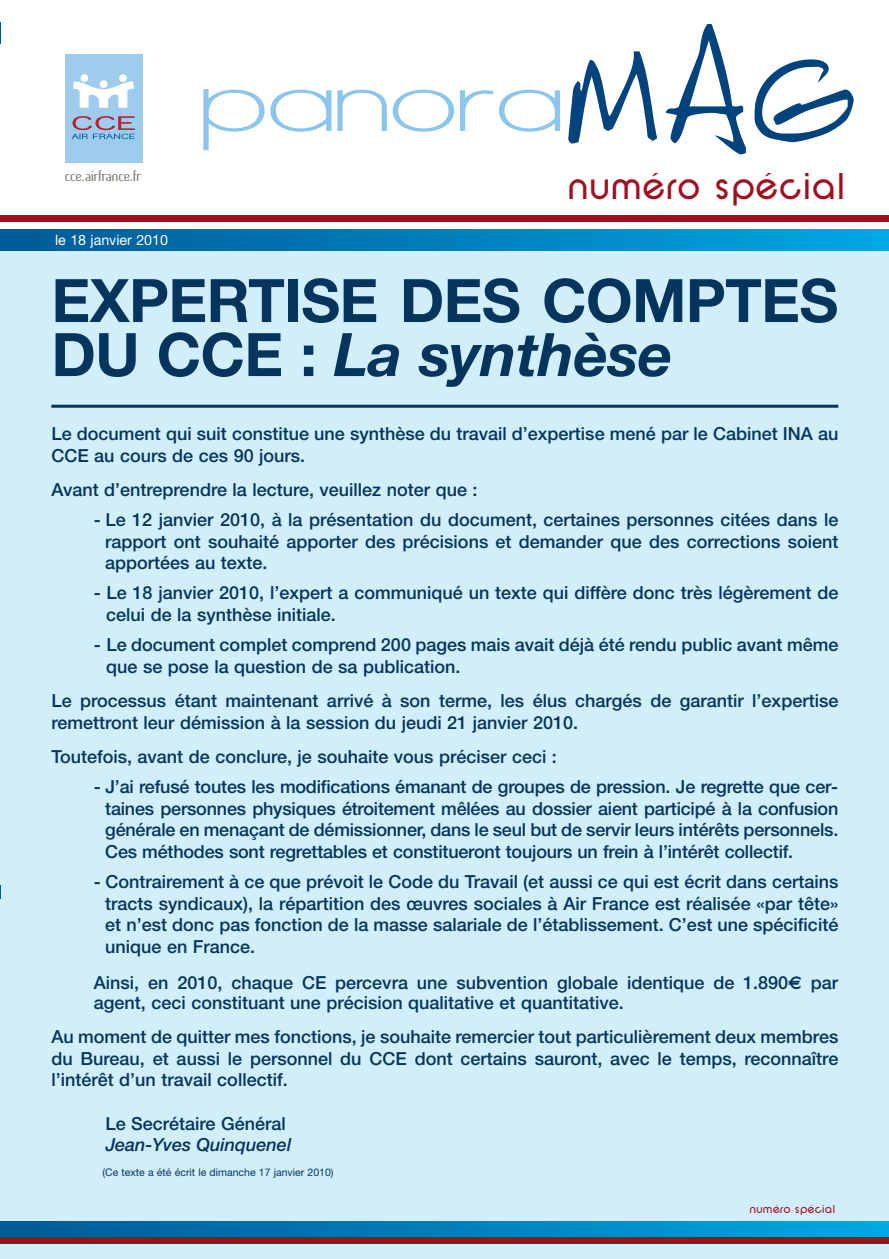
<style>
.page{position:relative;width:889px;height:1259px;background:#fff}
.page>*{position:absolute;margin:0;border:0;box-sizing:border-box;transform-origin:0 0}
.t1{font:102.9px "Asenine Wide";color:#8cc6ec}
.t2{font:700 60px/54px "Helvetica Neue";letter-spacing:-.01em;color:#05355d}
.t3{font:39px "SF New Republic";color:#a10f1e}
.t4{font:500 18px/21.6px "Helvetica Neue";color:#05355d}
.t5{font:italic 500 18px "Helvetica Neue";color:#05355d}
.t6{font:15px "Butter unsalted";letter-spacing:-.01em;color:#7d7770}
.t7{font:14.25px "Helvetica Neue";color:#fff}
.t8{font:12px "SF New Republic";color:#a10f1e}
.t9{font:10.5px "Helvetica Neue";color:#05355d}
.s1{font-family:"Reprobate";font-size:142.5px;color:#01437c}
.s2{font-style:italic}
.s3{font-family:"Euro Classic";font-weight:400}
</style>
<div class="page">
<div style="left:0;top:247px;width:889px;height:1012px;background:#d1eefb"></div>
<div style="left:65px;top:55px;width:77px;height:108px;background:#9fcbec"></div>
<div style="left:80px;top:74px;width:8px;height:8px;background:#fff;border-radius:50%"></div>
<div style="left:119px;top:74px;width:8px;height:8px;background:#fff;border-radius:50%"></div>
<svg style="left:73px;top:81px;width:61px;height:27px"></svg>
<svg style="left:71px;top:116px;width:64px;height:23px"></svg>
<div style="left:17px;top:229px;width:872px;height:21px;background:linear-gradient(to right,#005a97,#00a7e2)"></div>
<div style="left:0;top:229px;width:17px;height:21px;background:#005d99"></div>
<div style="left:0;top:215px;width:889px;height:6px;background:#a10f1e"></div>
<div style="left:17px;top:1222px;width:872px;height:21px;background:linear-gradient(to right,#005a97,#00a7e2)"></div>
<div style="left:0;top:1222px;width:17px;height:21px;background:#005d99"></div>
<hr style="left:51px;top:405px;width:787px;height:3px;background:#05355d">
<div style="left:0;top:1237px;width:889px;height:6px;background:#a10f1e"></div>
<svg style="left:0;top:886px;width:1px;height:13px"></svg>
<svg style="left:0;top:22px;width:1px;height:22px"></svg>
<p class="t6" style="left:65px;top:170px;width:78px">cce.airfrance.fr</p>
<h1 class="t1" style="left:200px;top:35px;width:657px">panora<span class="s1">MAG</span></h1>
<h3 class="t3" style="left:567px;top:173px;width:280px">numéro spécial</h3>
<p class="t7" style="left:55px;top:234px;width:114px">le 18 janvier 2010</p>
<h2 class="t2" style="left:51px;top:279px;width:788px">EXPERTISE DES COMPTES<br>DU CCE : <span class="s2">La synthèse</span></h2>
<p class="t4" style="left:51px;top:424px;width:788px">Le document qui suit constitue une synthèse du travail d’expertise mené par le Cabinet INA au<br>CCE au cours de ces 90 jours.</p>
<p class="t4" style="left:51px;top:480px;width:427px">Avant d’entreprendre la lecture, veuillez noter que :</p>
<p class="t4" style="left:105px;top:510px;width:734px;text-align:justify;text-indent:-11px">- Le 12 janvier 2010, à la présentation du document, certaines personnes citées dans le rapport ont souhaité apporter des précisions et demander que des corrections soient apportées au texte.</p>
<p class="t4" style="left:106px;top:584px;width:733px;text-indent:-12px">- Le 18 janvier 2010, l’expert a communiqué un texte qui diffère donc très légèrement de celui de la synthèse initiale.</p>
<p class="t4" style="left:106px;top:635px;width:733px;text-indent:-12px">- Le document complet comprend 200 pages mais avait déjà été rendu public avant même que se pose la question de sa publication.</p>
<p class="t4" style="left:51px;top:691px;width:788px">Le processus étant maintenant arrivé à son terme, les élus chargés de garantir l’expertise remettront leur démission à la session du jeudi 21 janvier 2010.</p>
<p class="t4" style="left:51px;top:747px;width:507px">Toutefois, avant de conclure, je souhaite vous préciser ceci :</p>
<p class="t4" style="left:105px;top:777px;width:734px;text-align:justify;text-indent:-11px">- J’ai refusé toutes les modifications émanant de groupes de pression. Je regrette que cer&shy;taines personnes physiques étroitement mêlées au dossier aient participé à la confusion générale en menaçant de démissionner, dans le seul but de servir leurs intérêts personnels.<br>Ces méthodes sont regrettables et constitueront toujours un frein à l’intérêt collectif.</p>
<p class="t4" style="left:105px;top:872px;width:734px;text-align:justify;text-indent:-11px">- Contrairement à ce que prévoit le Code du Travail (et aussi ce qui est écrit dans certains tracts syndicaux), la répartition des œuvres sociales à Air France est réalisée «par tête» et n’est donc pas fonction de la masse salariale de l’établissement. C’est une spécificité unique en France.</p>
<p class="t4" style="left:94px;top:974px;width:746px;line-height:20.1px">Ainsi, en 2010, chaque CE percevra une subvention globale identique de 1.890<span class="s3">E</span> par agent, ceci constituant une précision qualitative et quantitative.</p>
<p class="t4" style="left:51px;top:1027px;width:788px;text-align:justify">Au moment de quitter mes fonctions, je souhaite remercier tout particulièrement deux membres du Bureau, et aussi le personnel du CCE dont certains sauront, avec le temps, reconnaître l’intérêt d’un travail collectif.</p>
<p class="t4" style="left:105px;top:1114px;width:182px">Le Secrétaire Général</p>
<p class="t5" style="left:105px;top:1138px;width:187px">Jean-Yves Quinquenel</p>
<p class="t9" style="left:102px;top:1168px;width:233px">(Ce texte a été écrit le dimanche 17 janvier 2010)</p>
<p class="t8" style="left:749px;top:1205px;width:87px">numéro spécial</p>
</div>
